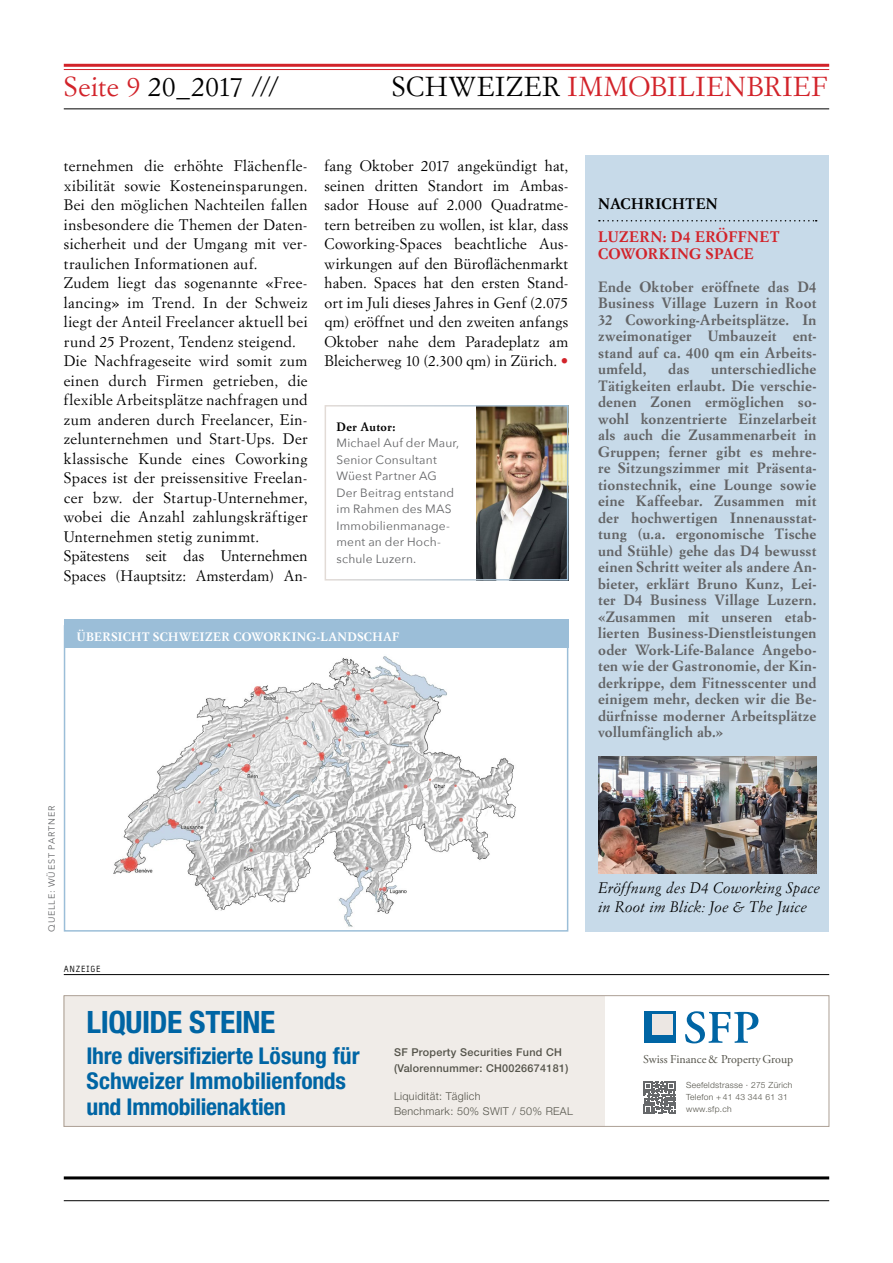
<style>
.page{position:relative;width:893px;height:1263px;background:#fff}
.page>*{position:absolute;margin:0;border:0;box-sizing:border-box;transform-origin:0 0}
.t1{font:700 condensed 30.9px "Helvetica Neue LT Std";letter-spacing:-.015em;color:#0065a4}
.t2{font:27px "Simoncini Garamond Std";letter-spacing:.03em;color:#d2232a}
.t3{font:27px "Simoncini Garamond Std";letter-spacing:.005em;color:#000}
.t4{font:700 condensed 23.1px/25.8px "Helvetica Neue LT Std";letter-spacing:-.005em;color:#0065a4}
.t5{font:15px/19.5px "Simoncini Garamond Std";letter-spacing:.025em;color:#000}
.t6{font:italic 15px/19.5px "Simoncini Garamond Std";letter-spacing:.015em;color:#000}
.t7{font:700 15px/16.5px "Simoncini Garamond Std";letter-spacing:.02em;color:#d2232a}
.t8{font:700 15px "Simoncini Garamond Std";letter-spacing:.03em;color:#000}
.t9{font:700 14.7px/16.5px "Simoncini Garamond Std";letter-spacing:.02em;color:#636466;text-align:justify}
.t10{font:12px/16.5px "Avenir Next";letter-spacing:.015em;color:#636466}
.t11{font:700 12px "Simoncini Garamond Std";letter-spacing:.035em;color:#fff}
.t12{font:12px "Adobe Garamond Pro";color:#54534a}
.t13{font:700 12px "Simoncini Garamond Std";letter-spacing:.035em;color:#000}
.t14{font:500 10.8px/15.3px "Helvetica Neue LT Std";letter-spacing:.03em;color:#54534a}
.t15{font:300 10.8px/14.5px "Helvetica Neue LT Std";letter-spacing:.03em;color:#54534a}
.t16{font:9px "Avenir Next";letter-spacing:.09em;color:#636466}
.t17{font:9px "Typestar";letter-spacing:.065em;color:#000}
.t18{font:300 8.55px/12.3px "Helvetica Neue LT Std";letter-spacing:.03em;color:#54534a}
.s1{color:#d2232a}
.s2{color:#000}
.s3{font-family:"Avenir Next";font-weight:800;color:#d2232a}
</style>
<div class="page">
<hr style="left:64px;top:1176px;width:765px;height:3px;background:#000">
<hr style="left:64px;top:1200px;width:765px;height:1px;background:#000">
<hr style="left:64px;top:64px;width:765px;height:3px;background:#d2232a">
<hr style="left:64px;top:69px;width:765px;height:1px;background:#d2232a">
<hr style="left:64px;top:108px;width:765px;height:1px;background:#000">
<hr style="left:64px;top:974px;width:765px;height:1px;background:#000">
<div style="left:64px;top:996px;width:541px;height:130px;background:#f0ece8"></div>
<div style="left:64px;top:995px;width:765px;height:131px;border:1px solid #aca095"></div>
<svg style="left:685px;top:1011px;width:73px;height:32px"></svg>
<div style="left:644px;top:1011px;width:31px;height:32px;background:#0065a4"></div>
<div style="left:653px;top:1014px;width:20px;height:20px;background:#ece7e3"></div>
<svg style="left:643px;top:1081px;width:33px;height:33px"></svg>
<div style="left:585px;top:155px;width:244px;height:777px;background:#c7dae9"></div>
<svg style="left:599px;top:220px;width:218px;height:1px"></svg>
<img style="left:113px;top:656px;width:403px;height:271px">
<div style="left:64px;top:625px;width:504px;height:307px;border:2px solid #9bbed8"></div>
<div style="left:64px;top:620px;width:504px;height:28px;background:#9bbed8"></div>
<img style="left:598px;top:756px;width:218px;height:117px">
<img style="left:476px;top:408px;width:89px;height:169px">
<div style="left:325px;top:405px;width:243px;height:175px;border:2px solid #fff"></div>
<h2 class="t3" style="left:64px;top:70px;width:217px"><span class="s1">Seite 9</span> 20_2017 ///</h2>
<h2 class="t2" style="left:392px;top:70px;width:437px"><span class="s2">SCHWEIZER</span> IMMOBILIENBRIEF</h2>
<p class="t5" style="left:64px;top:156px;width:245px">ternehmen die erhöhte Flächenfle&shy;xibilität sowie Kosteneinsparungen.<br>Bei den möglichen Nachteilen fallen insbesondere die Themen der Daten&shy;sicherheit und der Umgang mit ver&shy;traulichen Informationen auf.<br>Zudem liegt das sogenannte «Free&shy;lancing» im Trend. In der Schweiz liegt der Anteil Freelancer aktuell bei rund 25 Prozent, Tendenz steigend.<br>Die Nachfrageseite wird somit zum einen durch Firmen getrieben, die flexible Arbeitsplätze nachfragen und zum anderen durch Freelancer, Ein&shy;zelunternehmen und Start-Ups. Der klassische Kunde eines Coworking Spaces ist der preissensitive Freelan&shy;cer bzw. der Startup-Unternehmer, wobei die Anzahl zahlungskräftiger Unternehmen stetig zunimmt.<br>Spätestens seit das Unternehmen Spaces (Hauptsitz: Amsterdam) An-</p>
<p class="t5" style="left:325px;top:156px;width:245px;text-align:justify">fang Oktober 2017 angekündigt hat, seinen dritten Standort im Ambas&shy;sador House auf 2.000 Quadratme&shy;tern betreiben zu wollen, ist klar, dass Coworking-Spaces beachtliche Aus&shy;wirkungen auf den Büroflächenmarkt haben. Spaces hat den ersten Stand&shy;ort im Juli dieses Jahres in Genf (2.075 qm) eröffnet und den zweiten anfangs Oktober nahe dem Paradeplatz am Bleicherweg 10 (2.300 qm) in Zürich. <span class="s3">•</span></p>
<p class="t13" style="left:337px;top:419px;width:60px">Der Autor:</p>
<p class="t10" style="left:337px;top:434px;width:124px">Michael Auf der Maur,<br>Senior Consultant<br>Wüest Partner AG<br>Der Beitrag entstand im Rahmen des MAS<br>Immobilienmanage&shy;ment an der Hoch&shy;schule Luzern.</p>
<p class="t11" style="left:77px;top:629px;width:324px">ÜBERSICHT SCHWEIZER COWORKING-LANDSCHAF</p>
<p class="t8" style="left:598px;top:195px;width:121px">NACHRICHTEN</p>
<p class="t7" style="left:598px;top:229px;width:183px">LUZERN: D4 ERÖFFNET<br>COWORKING SPACE</p>
<p class="t9" style="left:598px;top:279px;width:220px">Ende Oktober eröffnete das D4<br>Business Village Luzern in Root 32 Coworking-Arbeitsplätze. In zweimonatiger Umbauzeit ent&shy;stand auf ca. 400 qm ein Arbeits&shy;umfeld,</p>
<p class="t9" style="left:598px;top:361px;width:220px;text-indent:113px">unterschiedliche Tätigkeiten erlaubt. Die verschie&shy;denen Zonen ermöglichen so&shy;wohl konzentrierte Einzelarbeit als auch die Zusammenarbeit in Gruppen; ferner gibt es mehre&shy;re Sitzungszimmer mit Präsenta&shy;tionstechnik, eine Lounge sowie eine Kaffeebar. Zusammen mit der hochwertigen Innenausstat&shy;tung (u.a. ergonomische Tische und Stühle) gehe das D4 bewusst einen Schritt weiter als andere An&shy;bieter, erklärt Bruno Kunz, Lei&shy;ter D4 Business Village Luzern. «Zusammen mit unseren etab&shy;lierten Business-Dienstleistungen oder Work-Life-Balance Angebo&shy;ten wie der Gastronomie, der Kin&shy;derkrippe, dem Fitnesscenter und einigem mehr, decken wir die Be&shy;dürfnisse moderner Arbeitsplätze vollumfänglich ab.»</p>
<p class="t9" style="left:668px;top:361px;width:23px">das</p>
<p class="t16" style="left:44px;top:932px;width:127px;rotate:-90deg">QUELLE: WÜEST PARTNER</p>
<p class="t17" style="left:64px;top:964px;width:38px">ANZEIGE</p>
<h1 class="t1" style="left:87px;top:1003px;width:190px">Liquide Steine</h1>
<h3 class="t4" style="left:86px;top:1042px;width:275px">ihre diversifizierte Lösung für<br>Schweizer immobilienfonds und immobilienaktien</h3>
<p class="t6" style="left:598px;top:877px;width:223px">Eröffnung des D4 Coworking Space in Root im Blick: Joe &amp; The Juice</p>
<p class="t14" style="left:394px;top:1045px;width:176px">SF Property Securities Fund CH (Valorennummer: CH0026674181)</p>
<p class="t15" style="left:394px;top:1089px;width:180px">Liquidität: Täglich<br>Benchmark: 50% SWIT / 50% REAL</p>
<p class="t12" style="left:643px;top:1052px;width:151px">Swiss Finance &amp; Property Group</p>
<p class="t18" style="left:686px;top:1078px;width:108px">Seefeldstrasse · 275 Zürich<br>Telefon + 41 43 344 61 31 www.sfp.ch</p>
</div>
